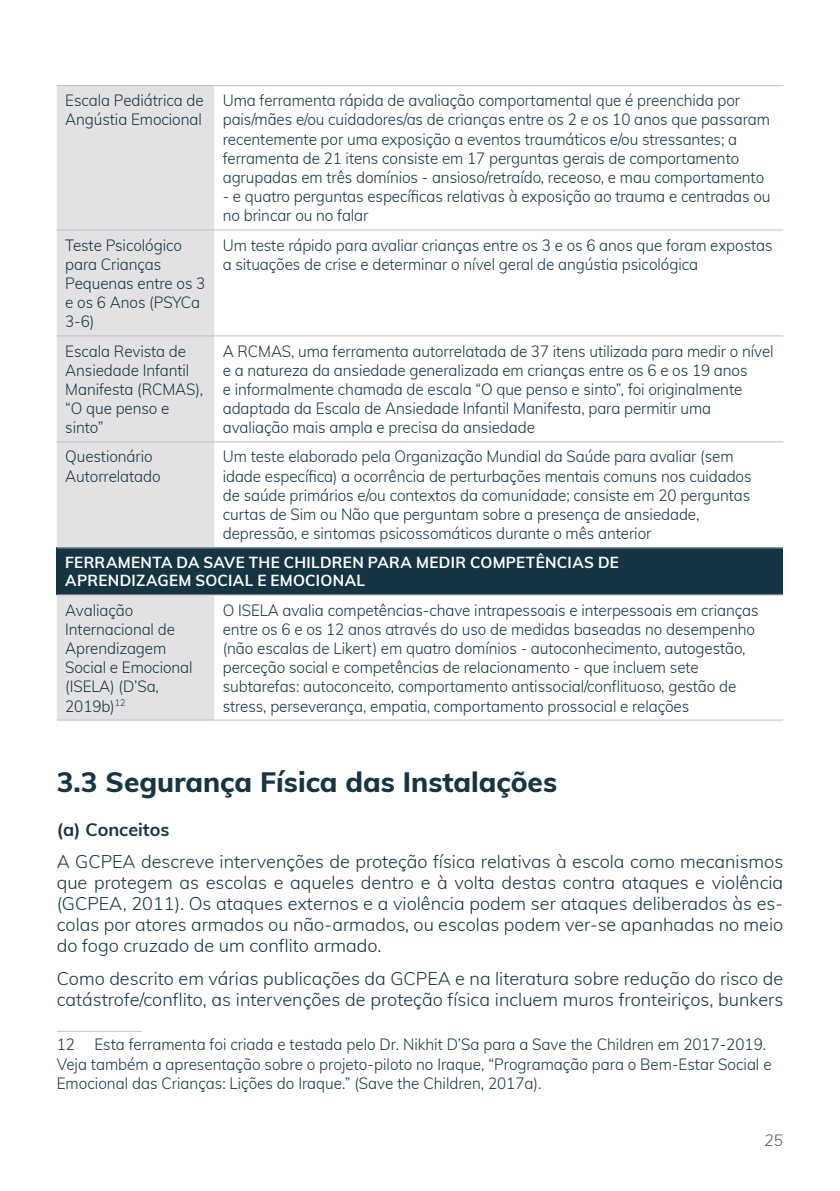
<style>
.page{position:relative;width:840px;height:1191px;background:#fff}
.page>*{position:absolute;margin:0;border:0;box-sizing:border-box;transform-origin:0 0}
.INEE_HEADER_LEVEL2{font:800 28px "Muli";color:#163543}
.INEE_Paragraph{font:300 18px/21px "Muli";color:#163543;text-align:justify}
.INEE_Paragraph-2{font:700 18px "Muli";color:#163543}
.TABLE_Paragraph_Styl{font:300 16px/19.2px "Muli";letter-spacing:-.005em;color:#163543;scale:.95 1}
.TABLE_Header_Style{font:700 16px/18px "Muli";letter-spacing:.025em;color:#fff;scale:.95 1}
.t1{font:italic 300 16px "Muli";color:#4f5c67}
</style>
<div class="page">
<div style="left:57px;top:86px;width:157px;height:633px;background:#e2e2e4"></div>
<div style="left:57px;top:548px;width:725px;height:47px;background:#163543"></div>
<hr style="left:57px;top:229px;width:157px;height:1px;background:#bebfc5">
<hr style="left:214px;top:229px;width:568px;height:1px;background:#bebfc5">
<hr style="left:57px;top:335px;width:157px;height:1px;background:#bebfc5">
<hr style="left:214px;top:335px;width:568px;height:1px;background:#bebfc5">
<hr style="left:57px;top:547px;width:157px;height:1px;background:#bebfc5">
<hr style="left:214px;top:547px;width:568px;height:1px;background:#bebfc5">
<hr style="left:57px;top:719px;width:157px;height:1px;background:#bebfc5">
<hr style="left:214px;top:719px;width:568px;height:1px;background:#bebfc5">
<hr style="left:57px;top:85px;width:157px;height:1px;background:#bebfc5">
<hr style="left:214px;top:85px;width:568px;height:1px;background:#bebfc5">
<hr style="left:57px;top:441px;width:157px;height:1px;background:#bebfc5">
<hr style="left:214px;top:441px;width:568px;height:1px;background:#bebfc5">
<hr style="left:57px;top:594px;width:157px;height:1px;background:#bebfc5">
<hr style="left:214px;top:594px;width:568px;height:1px;background:#bebfc5">
<hr style="left:57px;top:1030px;width:85px;height:1px;background:#bebfc5">
<p class="TABLE_Paragraph_Styl" style="left:65px;top:90px;width:147px">Escala Pediátrica de<br>Angústia Emocional</p>
<p class="TABLE_Paragraph_Styl" style="left:223px;top:90px;width:577px">Uma ferramenta rápida de avaliação comportamental que é preenchida por pais/mães e/ou cuidadores/as de crianças entre os 2 e os 10 anos que passaram recentemente por uma exposição a eventos traumáticos e/ou stressantes; a ferramenta de 21 itens consiste em 17 perguntas gerais de comportamento agrupadas em três domínios - ansioso/retraído, receoso, e mau comportamento</p>
<p class="TABLE_Paragraph_Styl" style="left:223px;top:186px;width:577px">- e quatro perguntas específicas relativas à exposição ao trauma e centradas ou no brincar ou no falar</p>
<p class="TABLE_Paragraph_Styl" style="left:65px;top:234px;width:149px">Teste Psicológico para Crianças<br>Pequenas entre os 3 e os 6 Anos (PSYCa<br>3-6)</p>
<p class="TABLE_Paragraph_Styl" style="left:223px;top:234px;width:580px">Um teste rápido para avaliar crianças entre os 3 e os 6 anos que foram expostas a situações de crise e determinar o nível geral de angústia psicológica</p>
<p class="TABLE_Paragraph_Styl" style="left:65px;top:340px;width:147px">Escala Revista de<br>Ansiedade Infantil<br>Manifesta (RCMAS), “O que penso e sinto”</p>
<p class="TABLE_Paragraph_Styl" style="left:223px;top:340px;width:581px">A RCMAS, uma ferramenta autorrelatada de 37 itens utilizada para medir o nível e a natureza da ansiedade generalizada em crianças entre os 6 e os 19 anos<br>e informalmente chamada de escala “O que penso e sinto”, foi originalmente adaptada da Escala de Ansiedade Infantil Manifesta, para permitir uma avaliação mais ampla e precisa da ansiedade</p>
<p class="TABLE_Paragraph_Styl" style="left:65px;top:446px;width:102px">Questionário<br>Autorrelatado</p>
<p class="TABLE_Paragraph_Styl" style="left:223px;top:446px;width:558px">Um teste elaborado pela Organização Mundial da Saúde para avaliar (sem idade específica) a ocorrência de perturbações mentais comuns nos cuidados de saúde primários e/ou contextos da comunidade; consiste em 20 perguntas curtas de Sim ou Não que perguntam sobre a presença de ansiedade, depressão, e sintomas psicossomáticos durante o mês anterior</p>
<p class="TABLE_Header_Style" style="left:65px;top:553px;width:584px">FERRAMENTA DA SAVE THE CHILDREN PARA MEDIR COMPETÊNCIAS DE<br>APRENDIZAGEM SOCIAL E EMOCIONAL</p>
<p class="TABLE_Paragraph_Styl" style="left:65px;top:599px;width:135px">Avaliação<br>Internacional de<br>Aprendizagem<br>Social e Emocional (ISELA) (D’Sa,<br>2019b)<sup>12</sup></p>
<p class="TABLE_Paragraph_Styl" style="left:223px;top:599px;width:565px">O ISELA avalia competências-chave intrapessoais e interpessoais em crianças entre os 6 e os 12 anos através do uso de medidas baseadas no desempenho (não escalas de Likert) em quatro domínios - autoconhecimento, autogestão, perceção social e competências de relacionamento - que incluem sete subtarefas: autoconceito, comportamento antissocial/conflituoso, gestão de stress, perseverança, empatia, comportamento prossocial e relações</p>
<p class="INEE_HEADER_LEVEL2" style="left:57px;top:761px;width:501px">3.3 Segurança Física das Instalações</p>
<p class="INEE_Paragraph-2" style="left:57px;top:816px;width:114px">(a) Conceitos</p>
<p class="INEE_Paragraph" style="left:57px;top:850px;width:727px">A GCPEA descreve intervenções de proteção física relativas à escola como mecanismos que protegem as escolas e aqueles dentro e à volta destas contra ataques e violência (GCPEA, 2011). Os ataques externos e a violência podem ser ataques deliberados às es&shy;colas por atores armados ou não-armados, ou escolas podem ver-se apanhadas no meio do fogo cruzado de um conflito armado.</p>
<p class="INEE_Paragraph" style="left:57px;top:966px;width:727px">Como descrito em várias publicações da GCPEA e na literatura sobre redução do risco de catástrofe/conflito, as intervenções de proteção física incluem muros fronteiriços, bunkers</p>
<p class="TABLE_Paragraph_Styl" style="left:57px;top:1034px;width:753px">12 Esta ferramenta foi criada e testada pelo Dr. Nikhit D’Sa para a Save the Children em 2017-2019.<br>Veja também a apresentação sobre o projeto-piloto no Iraque, “Programação para o Bem-Estar Social e<br>Emocional das Crianças: Lições do Iraque.” (Save the Children, 2017a).</p>
<p class="t1" style="left:763px;top:1129px;width:21px">25</p>
</div>
